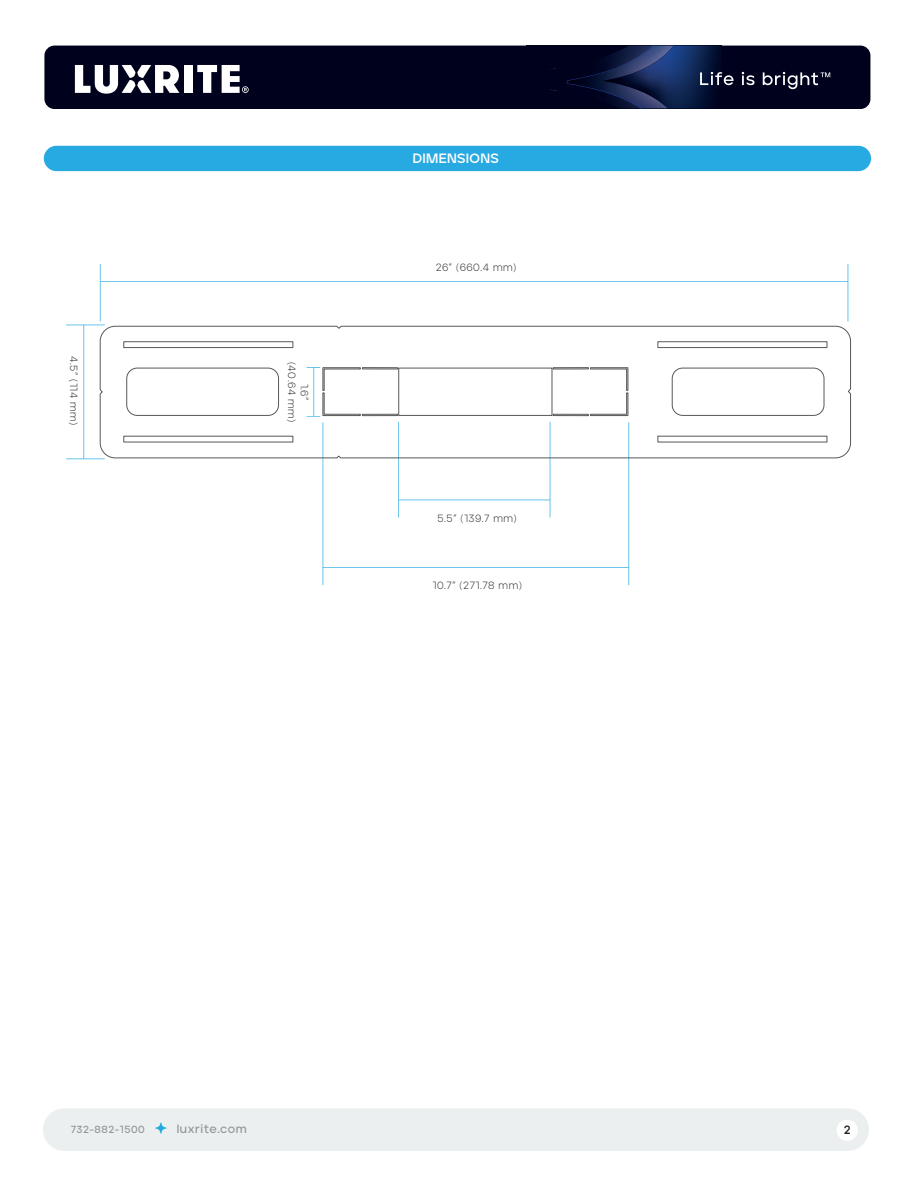
<style>
.page{position:relative;width:918px;height:1188px;background:#fff}
.page>*{position:absolute;margin:0;border:0;box-sizing:border-box;transform-origin:0 0}
.t1{font:700 13.5px "Jeko";letter-spacing:.02em;color:#fff}
.t2{font:12px "Jeko Variable";letter-spacing:.05em;color:#939598}
.t3{font:12px "Jeko Variable";color:#231f20}
.t4{font:10.5px/12.6px "Jeko Variable";letter-spacing:.05em;color:#313232;text-align:center}
.t5{font:10.35px "Jeko Variable";letter-spacing:.05em;color:#939598}
</style>
<div class="page">
<div style="left:44px;top:46px;width:826px;height:63px;background:#00021d;border-radius:10px"></div>
<svg style="left:75px;top:65px;width:104px;height:29px"></svg>
<div style="left:184px;top:65px;width:9px;height:28px;background:#fff"></div>
<svg style="left:197px;top:65px;width:52px;height:28px"></svg>
<svg style="left:567px;top:46px;width:167px;height:62px"></svg>
<svg style="left:742px;top:72px;width:13px;height:13px"></svg>
<svg style="left:763px;top:72px;width:67px;height:17px"></svg>
<div style="left:43px;top:1108px;width:826px;height:43px;background:#eceff0;border-radius:21px"></div>
<div style="left:837px;top:1120px;width:21px;height:21px;background:#fff;border-radius:50%"></div>
<svg style="left:155px;top:1122px;width:12px;height:12px"></svg>
<div style="left:44px;top:146px;width:827px;height:25px;background:#27a9e1;border-radius:13px"></div>
<hr style="left:848px;top:264px;width:1px;height:58px;background:#24aae1">
<hr style="left:100px;top:264px;width:1px;height:58px;background:#24aae1">
<hr style="left:100px;top:281px;width:748px;height:1px;background:#24aae1">
<hr style="left:323px;top:422px;width:1px;height:163px;background:#24aae1">
<hr style="left:628px;top:422px;width:1px;height:163px;background:#24aae1">
<hr style="left:323px;top:567px;width:306px;height:1px;background:#24aae1">
<hr style="left:398px;top:422px;width:1px;height:95px;background:#24aae1">
<hr style="left:550px;top:422px;width:1px;height:95px;background:#24aae1">
<hr style="left:398px;top:500px;width:152px;height:1px;background:#24aae1">
<hr style="left:66px;top:325px;width:39px;height:1px;background:#24aae1">
<hr style="left:66px;top:459px;width:39px;height:1px;background:#24aae1">
<hr style="left:83px;top:325px;width:1px;height:134px;background:#24aae1">
<svg style="left:99px;top:326px;width:752px;height:133px"></svg>
<div style="left:123px;top:341px;width:170px;height:7px;border:1px solid #57585a"></div>
<div style="left:123px;top:436px;width:170px;height:6px;border:1px solid #57585a"></div>
<div style="left:672px;top:368px;width:152px;height:48px;border:1px solid #57585a;border-radius:10px"></div>
<div style="left:657px;top:341px;width:170px;height:7px;border:1px solid #57585a"></div>
<div style="left:657px;top:436px;width:170px;height:6px;border:1px solid #57585a"></div>
<div style="left:362px;top:414px;width:36px;height:2px;border:1px solid #57585a"></div>
<svg style="left:307px;top:367px;width:54px;height:50px"></svg>
<div style="left:553px;top:367px;width:36px;height:2px;border:1px solid #57585a"></div>
<div style="left:553px;top:414px;width:36px;height:2px;border:1px solid #57585a"></div>
<svg style="left:590px;top:367px;width:39px;height:49px"></svg>
<p class="t1" style="left:413px;top:151px;width:87px">DIMENSIONS</p>
<p class="t4" style="left:80px;top:356px;width:71px;rotate:90deg">4.5” (114 mm)</p>
<p class="t4" style="left:311px;top:362px;width:62px;rotate:90deg">1.6”<br>(40.64 mm)</p>
<p class="t4" style="left:436px;top:261px;width:82px">26” (660.4 mm)</p>
<p class="t4" style="left:438px;top:511px;width:81px">5.5” (139.7 mm)</p>
<p class="t4" style="left:433px;top:579px;width:91px">10.7” (271.78 mm)</p>
<p class="t5" style="left:71px;top:1123px;width:75px">732-882-1500</p>
<p class="t2" style="left:177px;top:1121px;width:71px">luxrite.com</p>
<p class="t3" style="left:844px;top:1122px;width:8px">2</p>
</div>
